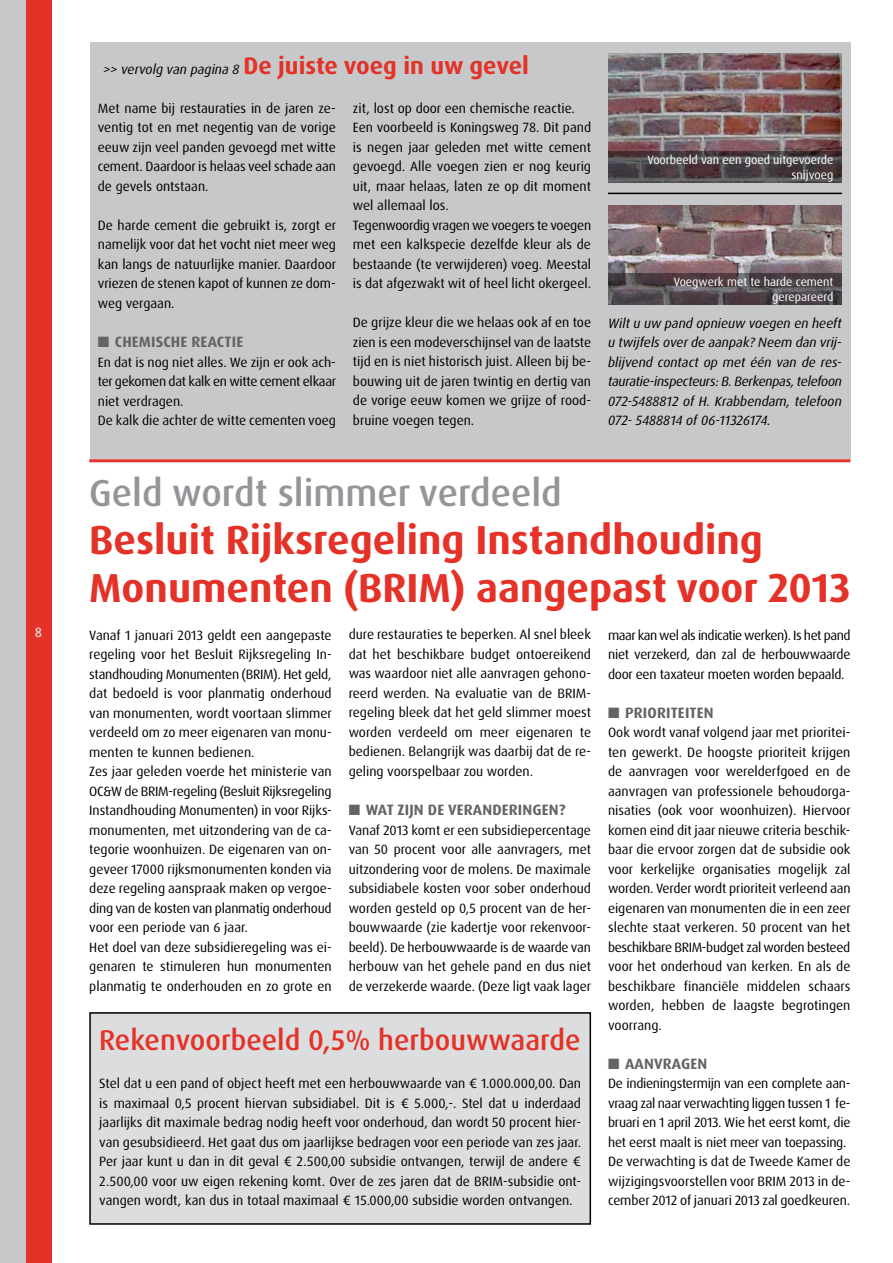
<style>
.page{position:relative;width:893px;height:1263px;background:#fff}
.page>*{position:absolute;margin:0;border:0;box-sizing:border-box;transform-origin:0 0}
.t1{font:700 40.5px/48px "Dax Pro";color:#e43228}
.t2{font:500 37.5px "Dax Pro";color:#939598}
.t3{font:500 28.5px "Dax Pro";color:#e43228}
.t4{font:700 24px "Dax Pro";color:#e43228}
.t5{font:700 15px "Dax Pro";letter-spacing:.01em;color:#636466}
.t6{font:13.5px/19.5px "Dax Pro";color:#000;text-align:justify}
.t7{font:13.5px/19.5px "Dax Pro";letter-spacing:-.02em;color:#000}
.t8{font:italic 13.5px/19.5px "Dax Pro";color:#000;text-align:justify}
.t9{font:500 13.5px "Dax Pro";color:#dcddde}
.t10{font:12px/15px "Dax Pro";color:#fff;text-align:right}
.s1{font-weight:400;font-style:italic;font-size:13.5px;color:#000}
</style>
<div class="page">
<div style="left:0;top:0;width:51px;height:1263px;background:#e43228"></div>
<div style="left:0;top:0;width:26px;height:1263px;background:#c7c8ca"></div>
<div style="left:90px;top:43px;width:760px;height:416px;background:#c7c8ca"></div>
<div style="left:90px;top:1013px;width:500px;height:211px;background:#dcddde"></div>
<div style="left:89px;top:1012px;width:502px;height:213px;border:2px solid #000"></div>
<hr style="left:89px;top:459px;width:761px;height:3px;background:#e43228">
<img style="left:608px;top:53px;width:234px;height:98px">
<svg style="left:608px;top:151px;width:234px;height:32px;background:#4c4448"></svg>
<img style="left:608px;top:205px;width:234px;height:68px">
<hr style="left:608px;top:193px;width:234px;height:1px;background:#000">
<svg style="left:608px;top:273px;width:234px;height:32px;background:#50474c"></svg>
<h3 class="t4" style="left:104px;top:50px;width:427px"><span class="s1">&gt;&gt; vervolg van pagina 8</span> De juiste voeg in uw gevel</h3>
<p class="t6" style="left:98px;top:99px;width:240px">Met name bij restauraties in de jaren ze&shy;ventig tot en met negentig van de vorige eeuw zijn veel panden gevoegd met witte cement. Daardoor is helaas veel schade aan de gevels ontstaan.</p>
<p class="t6" style="left:98px;top:216px;width:240px">De harde cement die gebruikt is, zorgt er namelijk voor dat het vocht niet meer weg kan langs de natuurlijke manier. Daardoor vriezen de stenen kapot of kunnen ze dom&shy;weg vergaan.</p>
<p class="t5" style="left:98px;top:332px;width:147px">■ Chemische reactie</p>
<p class="t6" style="left:98px;top:352px;width:240px;text-align:left">En dat is nog niet alles. We zijn er ook ach&shy;ter gekomen dat kalk en witte cement elkaar niet verdragen.<br>De kalk die achter de witte cementen voeg</p>
<p class="t6" style="left:353px;top:99px;width:240px;text-align:left">zit, lost op door een chemische reactie.<br>Een voorbeeld is Koningsweg 78. Dit pand is negen jaar geleden met witte cement gevoegd. Alle voegen zien er nog keurig uit, maar helaas, laten ze op dit moment wel allemaal los.<br>Tegenwoordig vragen we voegers te voegen met een kalkspecie dezelfde kleur als de bestaande (te verwijderen) voeg. Meestal is dat afgezwakt wit of heel licht okergeel.</p>
<p class="t6" style="left:353px;top:313px;width:240px">De grijze kleur die we helaas ook af en toe zien is een modeverschijnsel van de laatste tijd en is niet historisch juist. Alleen bij be&shy;bouwing uit de jaren twintig en dertig van de vorige eeuw komen we grijze of rood&shy;bruine voegen tegen.</p>
<p class="t10" style="left:647px;top:152px;width:188px">Voorbeeld van een goed uitgevoerde snijvoeg</p>
<p class="t10" style="left:674px;top:275px;width:161px">Voegwerk met te harde cement gerepareerd</p>
<p class="t8" style="left:608px;top:313px;width:235px">Wilt u uw pand opnieuw voegen en heeft u twijfels over de aanpak? Neem dan vrij&shy;blijvend contact op met één van de res&shy;tauratie-inspecteurs: B. Berkenpas, telefoon 072-5488812 of H. Krabbendam, telefoon 072- 5488814 of 06-11326174.</p>
<h2 class="t2" style="left:89px;top:468px;width:474px">Geld wordt slimmer verdeeld</h2>
<h1 class="t1" style="left:89px;top:516px;width:763px">Besluit Rijksregeling Instandhouding<br>Monumenten (BRIM) aangepast voor 2013</h1>
<p class="t9" style="left:35px;top:623px;width:9px">8</p>
<p class="t6" style="left:89px;top:625px;width:244px;text-align:left">Vanaf 1 januari 2013 geldt een aangepaste regeling voor het Besluit Rijksregeling In&shy;standhouding Monumenten (BRIM). Het geld, dat bedoeld is voor planmatig onderhoud van monumenten, wordt voortaan slimmer verdeeld om zo meer eigenaren van monu&shy;menten te kunnen bedienen.<br>Zes jaar geleden voerde het ministerie van OC&amp;W de BRIM-regeling (Besluit Rijksregeling Instandhouding Monumenten) in voor Rijks&shy;monumenten, met uitzondering van de ca&shy;tegorie woonhuizen. De eigenaren van on&shy;geveer 17000 rijksmonumenten konden via deze regeling aanspraak maken op vergoe&shy;ding van de kosten van planmatig onderhoud voor een periode van 6 jaar.<br>Het doel van deze subsidieregeling was ei&shy;genaren te stimuleren hun monumenten planmatig te onderhouden en zo grote en</p>
<p class="t6" style="left:349px;top:625px;width:244px">dure restauraties te beperken. Al snel bleek dat het beschikbare budget ontoereikend was waardoor niet alle aanvragen gehono&shy;reerd werden. Na evaluatie van de BRIM&shy;regeling bleek dat het geld slimmer moest worden verdeeld om meer eigenaren te bedienen. Belangrijk was daarbij dat de re&shy;geling voorspelbaar zou worden.</p>
<p class="t5" style="left:349px;top:800px;width:218px">■ Wat zijn de veranderingen?</p>
<p class="t6" style="left:349px;top:820px;width:244px">Vanaf 2013 komt er een subsidiepercentage van 50 procent voor alle aanvragers, met uitzondering voor de molens. De maximale subsidiabele kosten voor sober onderhoud worden gesteld op 0,5 procent van de her&shy;bouwwaarde (zie kadertje voor rekenvoor&shy;beeld). De herbouwwaarde is de waarde van herbouw van het gehele pand en dus niet de verzekerde waarde. (Deze ligt vaak lager</p>
<h3 class="t3" style="left:99px;top:1022px;width:483px">Rekenvoorbeeld 0,5% herbouwwaarde</h3>
<p class="t6" style="left:99px;top:1074px;width:483px">Stel dat u een pand of object heeft met een herbouwwaarde van € 1.000.000,00. Dan is maximaal 0,5 procent hiervan subsidiabel. Dit is € 5.000,-. Stel dat u inderdaad jaarlijks dit maximale bedrag nodig heeft voor onderhoud, dan wordt 50 procent hier&shy;van gesubsidieerd. Het gaat dus om jaarlijkse bedragen voor een periode van zes jaar.<br>Per jaar kunt u dan in dit geval € 2.500,00 subsidie ontvangen, terwijl de andere € 2.500,00 voor uw eigen rekening komt. Over de zes jaren dat de BRIM-subsidie ont&shy;vangen wordt, kan dus in totaal maximaal € 15.000,00 subsidie worden ontvangen.</p>
<p class="t6" style="left:608px;top:625px;width:244px">maar kan wel als indicatie werken). Is het pand niet verzekerd, dan zal de herbouwwaarde door een taxateur moeten worden bepaald.</p>
<p class="t5" style="left:608px;top:703px;width:107px">■ Prioriteiten</p>
<p class="t6" style="left:608px;top:723px;width:244px">Ook wordt vanaf volgend jaar met prioritei&shy;ten gewerkt. De hoogste prioriteit krijgen de aanvragen voor werelderfgoed en de aanvragen van professionele behoudorga&shy;nisaties (ook voor woonhuizen). Hiervoor komen eind dit jaar nieuwe criteria beschik&shy;baar die ervoor zorgen dat de subsidie ook voor kerkelijke organisaties mogelijk zal worden. Verder wordt prioriteit verleend aan eigenaren van monumenten die in een zeer slechte staat verkeren. 50 procent van het beschikbare BRIM-budget zal worden besteed voor het onderhoud van kerken. En als de beschikbare financiële middelen schaars worden, hebben de laagste begrotingen voorrang.</p>
<p class="t5" style="left:608px;top:1054px;width:101px">■ Aanvragen</p>
<p class="t7" style="left:608px;top:1074px;width:244px">De indieningstermijn van een complete aan&shy;vraag zal naar verwachting liggen tussen 1 fe&shy;bruari en 1 april 2013. Wie het eerst komt, die het eerst maalt is niet meer van toepassing.<br>De verwachting is dat de Tweede Kamer de wijzigingsvoorstellen voor BRIM 2013 in de&shy;cember 2012 of januari 2013 zal goedkeuren.</p>
</div>
